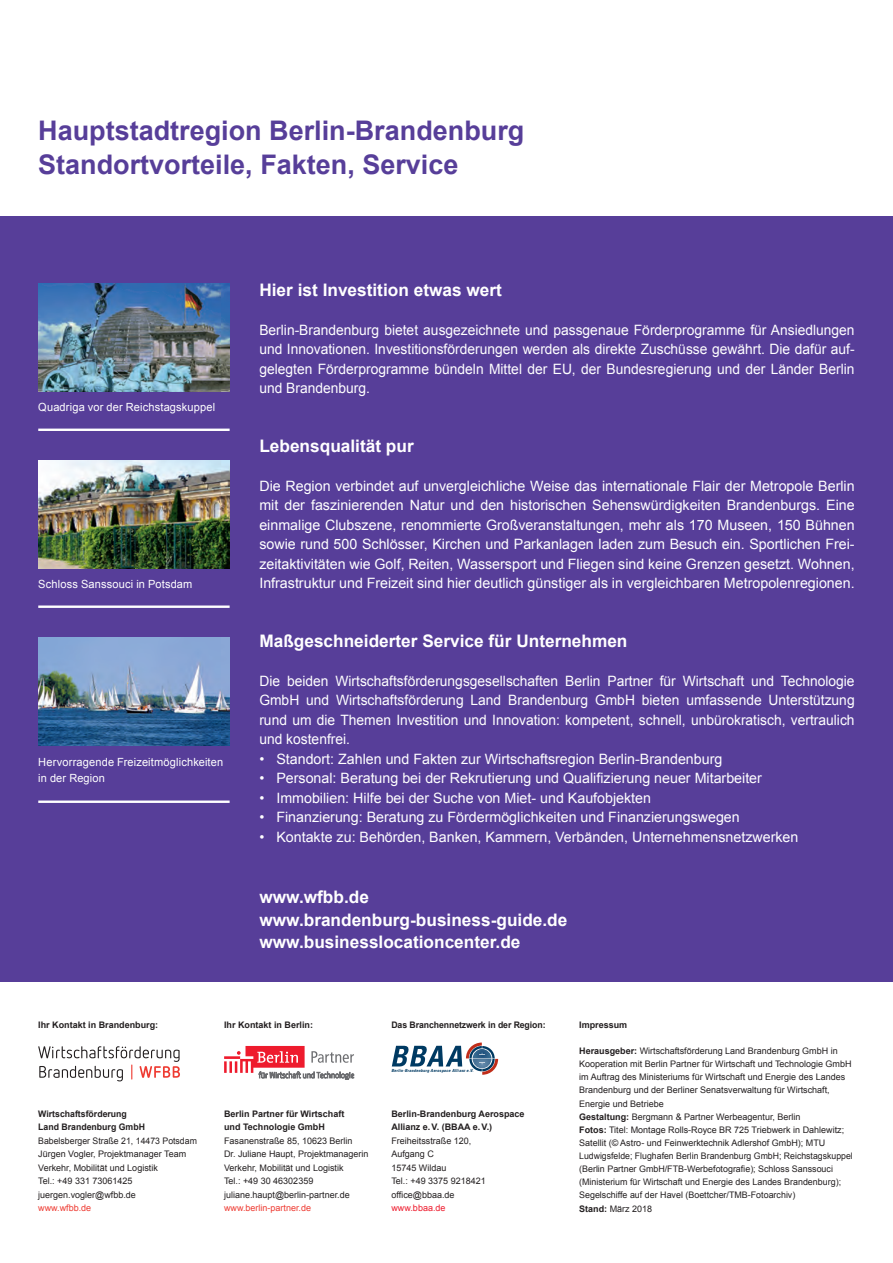
<style>
.page{position:relative;width:893px;height:1263px;background:#fff}
.page>*{position:absolute;margin:0;border:0;box-sizing:border-box;transform-origin:0 0}
.t1{font:700 27px/33.8px "Arial";color:#573e99}
.t2{font:700 17.25px/22.5px "Arial";color:#fff}
.t3{font:14.25px/19.5px "Arial";color:#fff;text-align:justify}
.t4{font:11.25px/16.5px "Arial";letter-spacing:.015em;color:#fff}
.t5{font:9px/13.5px "Arial";color:#231f20}
.t6{font:700 9px/13.5px "Arial";color:#231f20}
.t7{font:9px "Arial";color:#ee3b32}
.t8{font:9px "Arial";color:#ee1b2d}
.t9{font:italic 700 condensed 4.2px "Univers";letter-spacing:.05em;color:#003a62}
.s1{font-weight:700}
</style>
<div class="page">
<div style="left:0;top:217px;width:893px;height:765px;background:#573e99"></div>
<img style="left:38px;top:283px;width:192px;height:109px">
<img style="left:38px;top:460px;width:192px;height:108px">
<img style="left:38px;top:637px;width:192px;height:109px">
<hr style="left:38px;top:429px;width:192px;height:2px;background:#fff">
<hr style="left:38px;top:605px;width:192px;height:3px;background:#fff">
<hr style="left:38px;top:800px;width:192px;height:3px;background:#fff">
<svg style="left:392px;top:1042px;width:106px;height:33px"></svg>
<svg style="left:224px;top:1046px;width:130px;height:34px"></svg>
<svg style="left:38px;top:1046px;width:142px;height:35px"></svg>
<h1 class="t1" style="left:38px;top:114px;width:488px">Hauptstadtregion Berlin-Brandenburg<br>Standortvorteile, Fakten, Service</h1>
<p class="t4" style="left:38px;top:399px;width:178px">Quadriga vor der Reichstagskuppel</p>
<p class="t4" style="left:38px;top:576px;width:156px">Schloss Sanssouci in Potsdam</p>
<p class="t4" style="left:38px;top:754px;width:186px">Hervorragende Freizeitmöglichkeiten in der Region</p>
<p class="t2" style="left:259px;top:279px;width:244px">Hier ist Investition etwas wert</p>
<p class="t3" style="left:259px;top:320px;width:597px">Berlin-Brandenburg bietet ausgezeichnete und passgenaue Förderprogramme für Ansiedlungen und Innovationen. Investitionsförderungen werden als direkte Zuschüsse gewährt. Die dafür auf&shy;gelegten Förderprogramme bündeln Mittel der EU, der Bundesregierung und der Länder Berlin und Brandenburg.</p>
<p class="t2" style="left:259px;top:435px;width:156px">Lebensqualität pur</p>
<p class="t3" style="left:259px;top:476px;width:597px">Die Region verbindet auf unvergleichliche Weise das internationale Flair der Metropole Berlin mit der faszinierenden Natur und den historischen Sehenswürdigkeiten Brandenburgs. Eine einmalige Clubszene, renommierte Großveranstaltungen, mehr als 170 Museen, 150 Bühnen sowie rund 500 Schlösser, Kirchen und Parkanlagen laden zum Besuch ein. Sportlichen Frei&shy;zeitaktivitäten wie Golf, Reiten, Wassersport und Fliegen sind keine Grenzen gesetzt. Wohnen, Infrastruktur und Freizeit sind hier deutlich günstiger als in vergleichbaren Metropolenregionen.</p>
<p class="t2" style="left:259px;top:630px;width:370px">Maßgeschneiderter Service für Unternehmen</p>
<p class="t3" style="left:259px;top:671px;width:597px">Die beiden Wirtschaftsförderungsgesellschaften Berlin Partner für Wirtschaft und Technologie GmbH und Wirtschaftsförderung Land Brandenburg GmbH bieten umfassende Unterstützung rund um die Themen Investition und Innovation: kompetent, schnell, unbürokratisch, vertraulich und kostenfrei.</p>
<p class="t3" style="left:259px;top:749px;width:464px">• Standort: Zahlen und Fakten zur Wirtschaftsregion Berlin-Brandenburg</p>
<p class="t3" style="left:259px;top:769px;width:504px">• Personal: Beratung bei der Rekrutierung und Qualifizierung neuer Mitarbeiter</p>
<p class="t3" style="left:259px;top:788px;width:393px">• Immobilien: Hilfe bei der Suche von Miet- und Kaufobjekten</p>
<p class="t3" style="left:259px;top:808px;width:482px">• Finanzierung: Beratung zu Fördermöglichkeiten und Finanzierungswegen</p>
<p class="t3" style="left:259px;top:827px;width:541px">• Kontakte zu: Behörden, Banken, Kammern, Verbänden, Unternehmensnetzwerken</p>
<p class="t2" style="left:259px;top:887px;width:309px">www.wfbb.de www.brandenburg-business-guide.de www.businesslocationcenter.de</p>
<p class="t6" style="left:38px;top:1018px;width:122px">Ihr Kontakt in Brandenburg:</p>
<p class="t6" style="left:224px;top:1018px;width:91px">Ihr Kontakt in Berlin:</p>
<p class="t6" style="left:391px;top:1018px;width:156px">Das Branchennetzwerk in der Region:</p>
<p class="t6" style="left:38px;top:1107px;width:108px">Wirtschaftsförderung<br>Land Brandenburg GmbH</p>
<p class="t5" style="left:38px;top:1134px;width:160px">Babelsberger Straße 21, 14473 Potsdam<br>Jürgen Vogler, Projektmanager Team<br>Verkehr, Mobilität und Logistik<br>Tel.: +49 331 73061425 juergen.vogler@wfbb.de</p>
<p class="t7" style="left:38px;top:1202px;width:55px">www.wfbb.de</p>
<p class="t6" style="left:224px;top:1107px;width:122px">Berlin Partner für Wirtschaft und Technologie GmbH</p>
<p class="t5" style="left:224px;top:1134px;width:146px">Fasanenstraße 85, 10623 Berlin<br>Dr. Juliane Haupt, Projektmanagerin<br>Verkehr, Mobilität und Logistik<br>Tel.: +49 30 46302359 juliane.haupt@berlin-partner.de</p>
<p class="t7" style="left:224px;top:1202px;width:89px">www.berlin-partner.de</p>
<p class="t9" style="left:391px;top:1068px;width:83px">Berlin-Brandenburg Aerospace Allianz e.V.</p>
<p class="t6" style="left:391px;top:1107px;width:135px">Berlin-Brandenburg Aerospace<br>Allianz e.V. (BBAA e.V.)</p>
<p class="t5" style="left:391px;top:1134px;width:96px">Freiheitsstraße 120,<br>Aufgang C<br>15745 Wildau<br>Tel.: +49 3375 9218421 office@bbaa.de</p>
<p class="t8" style="left:391px;top:1202px;width:56px">www.bbaa.de</p>
<p class="t6" style="left:579px;top:1018px;width:50px">Impressum</p>
<p class="t5" style="left:579px;top:1044px;width:275px;line-height:13px"><span class="s1">Herausgeber:</span> Wirtschaftsförderung Land Brandenburg GmbH in Kooperation mit Berlin Partner für Wirtschaft und Technologie GmbH im Auftrag des Ministeriums für Wirtschaft und Energie des Landes Brandenburg und der Berliner Senatsverwaltung für Wirtschaft, Energie und Betriebe<br><span class="s1">Gestaltung:</span> Bergmann &amp; Partner Werbeagentur, Berlin<br><span class="s1">Fotos:</span> Titel: Montage Rolls-Royce BR 725 Triebwerk in Dahlewitz; Satellit (© Astro- und Feinwerktechnik Adlershof GmbH); MTU Ludwigsfelde; Flughafen Berlin Brandenburg GmbH; Reichstagskuppel (Berlin Partner GmbH/FTB-Werbefotografie); Schloss Sanssouci (Ministerium für Wirtschaft und Energie des Landes Brandenburg); Segelschiffe auf der Havel (Boettcher/TMB-Fotoarchiv)<br><span class="s1">Stand:</span> März 2018</p>
</div>
